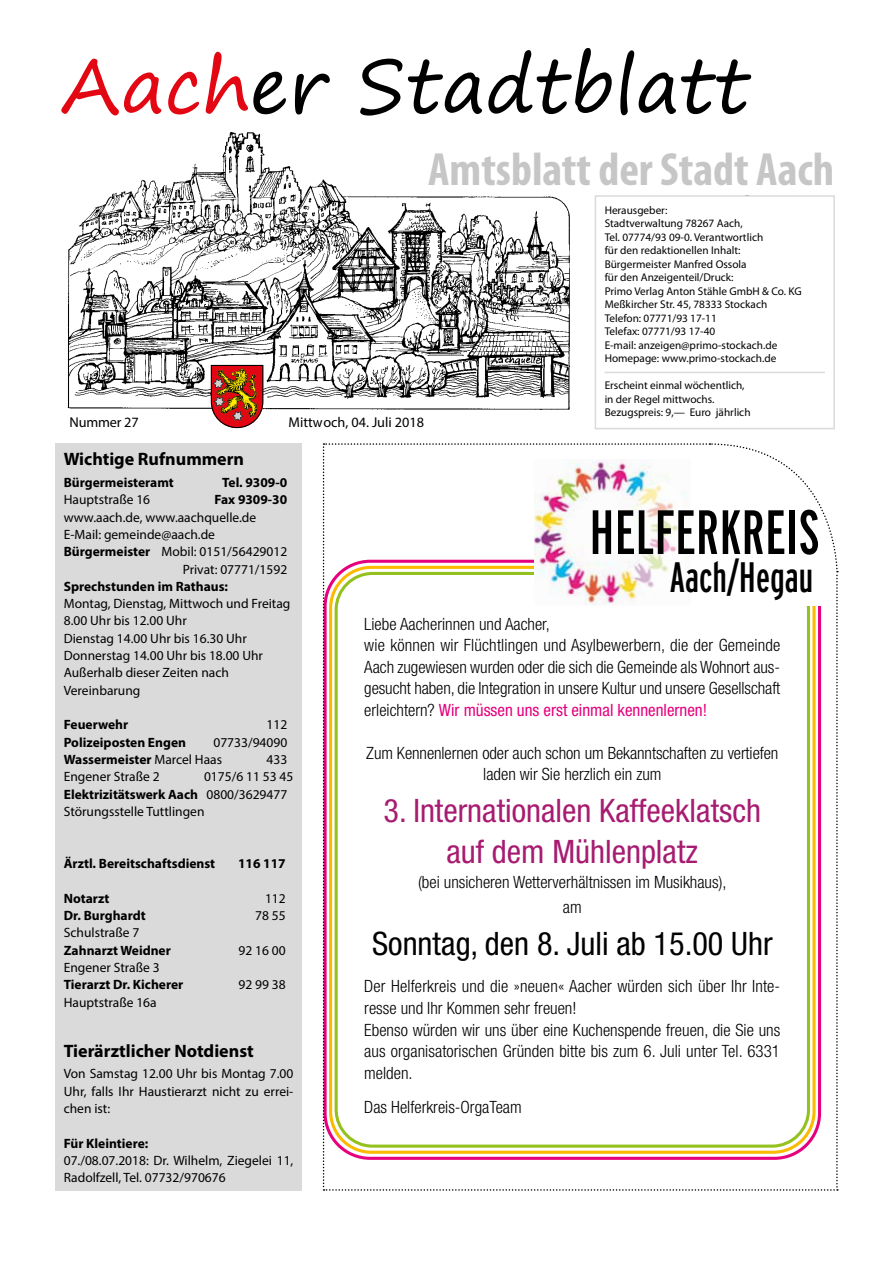
<style>
.page{position:relative;width:893px;height:1263px;background:#fff}
.page>*{position:absolute;margin:0;border:0;box-sizing:border-box;transform-origin:0 0}
.t1{font:75px "Segoe Print";color:#000}
.t2{font:extra-condensed 62.4px "Interstate";color:#000}
.t3{font:700 condensed 46.8px "Myriad Pro";color:#c6c6c6}
.t4{font:extra-condensed 42.6px "Interstate";color:#000}
.t5{font:condensed 32.4px/41.5px "Helvetica Neue";color:#a71b71;text-align:center}
.t6{font:condensed 32.4px "Helvetica Neue";color:#000}
.t7{font:700 18px "Myriad Pro";color:#000}
.t8{font:300 condensed 16.95px/21.6px "Helvetica Neue";color:#000}
.t9{font:14.25px "Myriad Pro";color:#000}
.t10{font:13.5px/17.2px "Myriad Pro";color:#000}
.t11{font:700 13.5px "Myriad Pro";color:#000}
.t12{font:11.25px/13.5px "Myriad Pro";color:#000}
.s1{color:#e30613}
.s2{font-weight:700}
.s3{font-weight:400;color:#e6007d}
</style>
<div class="page">
<img style="left:67px;top:132px;width:503px;height:297px">
<div style="left:595px;top:195px;width:240px;height:234px;border:2px solid #dadada"></div>
<hr style="left:605px;top:372px;width:220px;height:1px;background:#dadada">
<svg style="left:211px;top:365px;width:52px;height:63px;background:#b24426"></svg>
<div style="left:55px;top:443px;width:247px;height:748px;background:#dadada"></div>
<svg style="left:323px;top:443px;width:515px;height:748px"></svg>
<h1 class="t1" style="left:62px;top:19px;width:690px"><span class="s1">Aach</span>er Stadtblatt</h1>
<h3 class="t3" style="left:428px;top:140px;width:407px">Amtsblatt der Stadt Aach</h3>
<p class="t12" style="left:605px;top:203px;width:198px">Herausgeber:<br>Stadtverwaltung 78267 Aach,<br>Tel. 07774/93 09-0. Verantwortlich<br>für den redaktionellen Inhalt:<br>Bürgermeister Manfred Ossola<br>für den Anzeigenteil/Druck:<br>Primo Verlag Anton Stähle GmbH &amp; Co. KG<br>Meßkircher Str. 45, 78333 Stockach<br>Telefon: 07771/93 17-11<br>Telefax: 07771/93 17-40<br>E-mail: anzeigen@primo-stockach.de<br>Homepage: www.primo-stockach.de</p>
<p class="t12" style="left:605px;top:378px;width:147px">Erscheint einmal wöchentlich, in der Regel mittwochs.<br>Bezugspreis: 9,— Euro jährlich</p>
<p class="t9" style="left:69px;top:414px;width:71px">Nummer 27</p>
<p class="t9" style="left:288px;top:414px;width:137px">Mittwoch, 04. Juli 2018</p>
<p class="t7" style="left:64px;top:447px;width:182px">Wichtige Rufnummern</p>
<p class="t11" style="left:64px;top:473px;width:112px">Bürgermeisteramt</p>
<p class="t11" style="left:222px;top:473px;width:67px">Tel. 9309-0</p>
<p class="t10" style="left:64px;top:491px;width:88px">Hauptstraße 16</p>
<p class="t11" style="left:215px;top:491px;width:74px">Fax 9309-30</p>
<p class="t10" style="left:64px;top:508px;width:194px">www.aach.de, www.aachquelle.de</p>
<p class="t10" style="left:64px;top:525px;width:153px">E-Mail: gemeinde@aach.de</p>
<p class="t10" style="left:64px;top:543px;width:225px"><span class="s2">Bürgermeister</span> Mobil: 0151/56429012</p>
<p class="t10" style="left:183px;top:560px;width:106px">Privat: 07771/1592</p>
<p class="t11" style="left:64px;top:577px;width:166px">Sprechstunden im Rathaus:</p>
<p class="t10" style="left:64px;top:595px;width:228px">Montag, Dienstag, Mittwoch und Freitag<br>8.00 Uhr bis 12.00 Uhr<br>Dienstag 14.00 Uhr bis 16.30 Uhr<br>Donnerstag 14.00 Uhr bis 18.00 Uhr<br>Außerhalb dieser Zeiten nach<br>Vereinbarung</p>
<p class="t11" style="left:64px;top:716px;width:66px">Feuerwehr</p>
<p class="t10" style="left:267px;top:716px;width:22px">112</p>
<p class="t11" style="left:64px;top:733px;width:124px">Polizeiposten Engen</p>
<h2 class="t2" style="left:589px;top:497px;width:232px">HELFERKREIS</h2>
<h3 class="t4" style="left:670px;top:553px;width:145px">Aach/Hegau</h3>
<p class="t8" style="left:364px;top:613px;width:418px">Liebe Aacherinnen und Aacher,<br>wie können wir Flüchtlingen und Asylbewerbern, die der Gemeinde Aach zugewiesen wurden oder die sich die Gemeinde als Wohnort aus&shy;gesucht haben, die Integration in unsere Kultur und unsere Gesellschaft erleichtern? <span class="s3">Wir müssen uns erst einmal kennenlernen!</span></p>
<p class="t8" style="left:366px;top:742px;width:414px;text-align:center">Zum Kennenlernen oder auch schon um Bekanntschaften zu vertiefen laden wir Sie herzlich ein zum</p>
<h3 class="t5" style="left:384px;top:789px;width:379px">3. Internationalen Kaffeeklatsch auf dem Mühlenplatz</h3>
<p class="t8" style="left:418px;top:870px;width:310px;line-height:25px;text-align:center">(bei unsicheren Wetterverhältnissen im Musikhaus), am</p>
<h3 class="t6" style="left:372px;top:925px;width:402px">Sonntag, den 8. Juli ab 15.00 Uhr</h3>
<p class="t8" style="left:364px;top:975px;width:418px">Der Helferkreis und die »neuen« Aacher würden sich über Ihr Inte&shy;resse und Ihr Kommen sehr freuen!<br>Ebenso würden wir uns über eine Kuchenspende freuen, die Sie uns aus organisatorischen Gründen bitte bis zum 6. Juli unter Tel. 6331 melden.</p>
<p class="t8" style="left:364px;top:1095px;width:159px">Das Helferkreis-OrgaTeam</p>
<p class="t10" style="left:64px;top:733px;width:225px;text-indent:150px">07733/94090<br><span class="s2">Wassermeister</span> Marcel Haas</p>
<p class="t10" style="left:267px;top:751px;width:22px">433</p>
<p class="t10" style="left:64px;top:768px;width:97px">Engener Straße 2</p>
<p class="t10" style="left:64px;top:768px;width:231px;text-indent:140px">0175/6 11 53 45<br><span class="s2">Elektrizitätswerk Aach</span> 0800/3629477<br>Störungsstelle Tuttlingen</p>
<p class="t11" style="left:64px;top:855px;width:153px">Ärztl. Bereitschaftsdienst</p>
<p class="t11" style="left:238px;top:855px;width:49px">116 117</p>
<p class="t11" style="left:64px;top:889px;width:47px">Notarzt</p>
<p class="t10" style="left:265px;top:889px;width:22px">112</p>
<p class="t11" style="left:64px;top:907px;width:83px">Dr. Burghardt</p>
<p class="t10" style="left:255px;top:907px;width:32px">78 55</p>
<p class="t10" style="left:64px;top:924px;width:77px">Schulstraße 7</p>
<p class="t11" style="left:64px;top:941px;width:109px">Zahnarzt Weidner</p>
<p class="t10" style="left:239px;top:941px;width:49px">92 16 00</p>
<p class="t10" style="left:64px;top:958px;width:97px">Engener Straße 3</p>
<p class="t11" style="left:64px;top:976px;width:121px">Tierarzt Dr. Kicherer</p>
<p class="t10" style="left:239px;top:976px;width:49px">92 99 38</p>
<p class="t10" style="left:64px;top:993px;width:94px">Hauptstraße 16a</p>
<p class="t7" style="left:64px;top:1039px;width:191px">Tierärztlicher Notdienst</p>
<p class="t10" style="left:64px;top:1065px;width:231px;text-align:justify">Von Samstag 12.00 Uhr bis Montag 7.00<br>Uhr, falls Ihr Haustierarzt nicht zu errei&shy;chen ist:</p>
<p class="t11" style="left:64px;top:1134px;width:86px">Für Kleintiere:</p>
<p class="t10" style="left:64px;top:1151px;width:231px">07./08.07.2018: Dr. Wilhelm, Ziegelei 11,<br>Radolfzell, Tel. 07732/970676</p>
</div>
